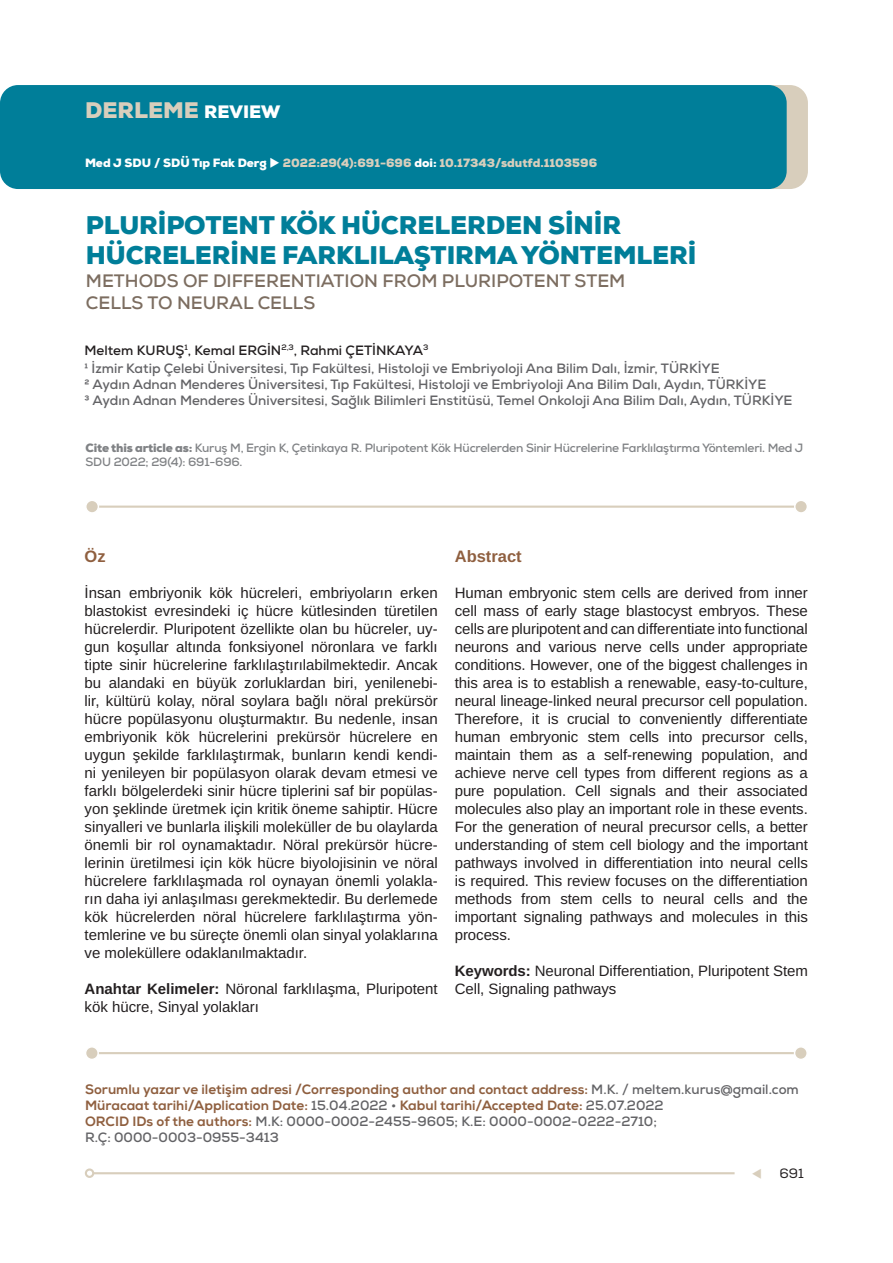
<style>
.page{position:relative;width:893px;height:1263px;background:#fff}
.page>*{position:absolute;margin:0;border:0;box-sizing:border-box;transform-origin:0 0}
.t1{font:900 25.5px/30.6px "Nexa";letter-spacing:-.005em;color:#007e99}
.t2{font:900 22.5px "Nexa";color:#d8cebc}
.t3{font:700 18px/21.6px "Nexa";color:#7c6d60}
.t4{font:700 16.5px "Arimo";color:#8f5f3f}
.t5{font:15px/18px "Arimo";letter-spacing:-.005em;color:#231f20;text-align:justify}
.t6{font:700 13.5px/18.1px "Nexa";color:#636366}
.t7{font:800 13.5px/16.2px "Nexa";color:#8f5f3f}
.t8{font:13.5px "Nexa";color:#231f20}
.t9{font:700 12px/14.4px "Nexa";letter-spacing:-.015em;color:#808285}
.t10{font:900 12px "Nexa";color:#d8cebc}
.s1{font-size:18px;color:#fff}
.s2{color:#fff}
.s3{color:#231f20}
.s4{font-weight:900}
.s5{font-weight:700}
.s6{font-weight:700;color:#636366}
.s7{color:#d8cebc}
</style>
<div class="page">
<hr style="left:93px;top:1172px;width:642px;height:2px;background:#d8cebc">
<div style="left:85px;top:1168px;width:9px;height:10px;border:2px solid #d8cebc;border-radius:50%"></div>
<div style="left:16px;top:85px;width:792px;height:104px;background:#d8cebc;border-radius:18px"></div>
<div style="left:0;top:85px;width:787px;height:104px;background:#007e99;border-radius:18px"></div>
<hr style="left:90px;top:1052px;width:715px;height:2px;background:#d8cebc">
<div style="left:86px;top:1047px;width:12px;height:12px;background:#d8cebc;border-radius:50%"></div>
<div style="left:85px;top:1046px;width:14px;height:14px;border:2px solid #fff;border-radius:50%"></div>
<div style="left:794px;top:1047px;width:13px;height:12px;background:#d8cebc;border-radius:50%"></div>
<div style="left:794px;top:1046px;width:14px;height:14px;border:2px solid #fff;border-radius:50%"></div>
<hr style="left:90px;top:506px;width:715px;height:2px;background:#d8cebc">
<div style="left:86px;top:500px;width:12px;height:13px;background:#d8cebc;border-radius:50%"></div>
<div style="left:85px;top:499px;width:14px;height:15px;border:2px solid #fff;border-radius:50%"></div>
<div style="left:795px;top:500px;width:12px;height:13px;background:#d8cebc;border-radius:50%"></div>
<div style="left:794px;top:500px;width:14px;height:14px;border:2px solid #fff;border-radius:50%"></div>
<h2 class="t2" style="left:85px;top:96px;width:197px">DERLEME <span class="s1">REVIEW</span></h2>
<p class="t10" style="left:85px;top:155px;width:514px"><span class="s2">Med J SDU / SDÜ Tıp Fak Derg</span> <span class="s2">◆</span> 2022:29(4):691-696 <span class="s2">doi:</span> 10.17343/sdutfd.1103596</p>
<h1 class="t1" style="left:86px;top:210px;width:612px">PLURİPOTENT KÖK HÜCRELERDEN SİNİR<br>HÜCRELERİNE FARKLILAŞTIRMA YÖNTEMLERİ</h1>
<p class="t3" style="left:86px;top:270px;width:541px">METHODS OF DIFFERENTIATION FROM PLURIPOTENT STEM<br>CELLS TO NEURAL CELLS</p>
<p class="t6" style="left:85px;top:341px;width:637px"><span class="s3">Meltem KURUŞ</span><sup>1</sup><span class="s3">, Kemal ERGİN</span><sup>2,3</sup><span class="s3">, Rahmi ÇETİNKAYA</span><sup>3<br></sup>1 İzmir Katip Çelebi Üniversitesi, Tıp Fakültesi, Histoloji ve Embriyoloji Ana Bilim Dalı, İzmir, TÜRKİYE</p>
<p class="t6" style="left:85px;top:376px;width:709px;line-height:16.2px">2 Aydın Adnan Menderes Üniversitesi, Tıp Fakültesi, Histoloji ve Embriyoloji Ana Bilim Dalı, Aydın, TÜRKİYE<br>3 Aydın Adnan Menderes Üniversitesi, Sağlık Bilimleri Enstitüsü, Temel Onkoloji Ana Bilim Dalı, Aydın, TÜRKİYE</p>
<p class="t9" style="left:86px;top:440px;width:719px"><span class="s4">Cite this article as:</span> Kuruş M, Ergin K, Çetinkaya R. Pluripotent Kök Hücrelerden Sinir Hücrelerine Farklılaştırma Yöntemleri. Med J<br>SDU 2022; 29(4): 691-696.</p>
<p class="t4" style="left:85px;top:544px;width:23px">Öz</p>
<p class="t5" style="left:85px;top:584px;width:355px">İnsan embriyonik kök hücreleri, embriyoların erken blastokist evresindeki iç hücre kütlesinden türetilen hücrelerdir. Pluripotent özellikte olan bu hücreler, uy&shy;gun koşullar altında fonksiyonel nöronlara ve farklı tipte sinir hücrelerine farklılaştırılabilmektedir. Ancak bu alandaki en büyük zorluklardan biri, yenilenebi&shy;lir, kültürü kolay, nöral soylara bağlı nöral prekürsör hücre popülasyonu oluşturmaktır. Bu nedenle, insan embriyonik kök hücrelerini prekürsör hücrelere en uygun şekilde farklılaştırmak, bunların kendi kendi&shy;ni yenileyen bir popülasyon olarak devam etmesi ve farklı bölgelerdeki sinir hücre tiplerini saf bir popülas&shy;yon şeklinde üretmek için kritik öneme sahiptir. Hücre sinyalleri ve bunlarla ilişkili moleküller de bu olaylarda önemli bir rol oynamaktadır. Nöral prekürsör hücre&shy;lerinin üretilmesi için kök hücre biyolojisinin ve nöral hücrelere farklılaşmada rol oynayan önemli yolakla&shy;rın daha iyi anlaşılması gerekmektedir. Bu derlemede kök hücrelerden nöral hücrelere farklılaştırma yön&shy;temlerine ve bu süreçte önemli olan sinyal yolaklarına ve moleküllere odaklanılmaktadır.</p>
<p class="t5" style="left:85px;top:980px;width:355px"><span class="s5">Anahtar Kelimeler:</span> Nöronal farklılaşma, Pluripotent kök hücre, Sinyal yolakları</p>
<p class="t4" style="left:455px;top:544px;width:68px">Abstract</p>
<p class="t5" style="left:455px;top:584px;width:355px">Human embryonic stem cells are derived from inner cell mass of early stage blastocyst embryos. These cells are pluripotent and can differentiate into functional neurons and various nerve cells under appropriate conditions. However, one of the biggest challenges in this area is to establish a renewable, easy-to-culture, neural lineage-linked neural precursor cell population.<br>Therefore, it is crucial to conveniently differentiate human embryonic stem cells into precursor cells, maintain them as a self-renewing population, and achieve nerve cell types from different regions as a pure population. Cell signals and their associated molecules also play an important role in these events.<br>For the generation of neural precursor cells, a better understanding of stem cell biology and the important pathways involved in differentiation into neural cells is required. This review focuses on the differentiation methods from stem cells to neural cells and the important signaling pathways and molecules in this process.</p>
<p class="t5" style="left:455px;top:962px;width:355px"><span class="s5">Keywords:</span> Neuronal Differentiation, Pluripotent Stem<br>Cell, Signaling pathways</p>
<p class="t7" style="left:85px;top:1081px;width:715px">Sorumlu yazar ve iletişim adresi /Corresponding author and contact address: <span class="s6">M.K. / meltem.kurus@gmail.com </span>Müracaat tarihi/Application Date: <span class="s6">15.04.2022 •</span> Kabul tarihi/Accepted Date: <span class="s6">25.07.2022<br></span>ORCID IDs of the authors: <span class="s6">M.K: 0000-0002-2455-9605; K.E: 0000-0002-0222-2710;<br>R.Ç: 0000-0003-0955-3413</span></p>
<p class="t8" style="left:751px;top:1165px;width:54px"><span class="s7">▼</span> 691</p>
</div>
